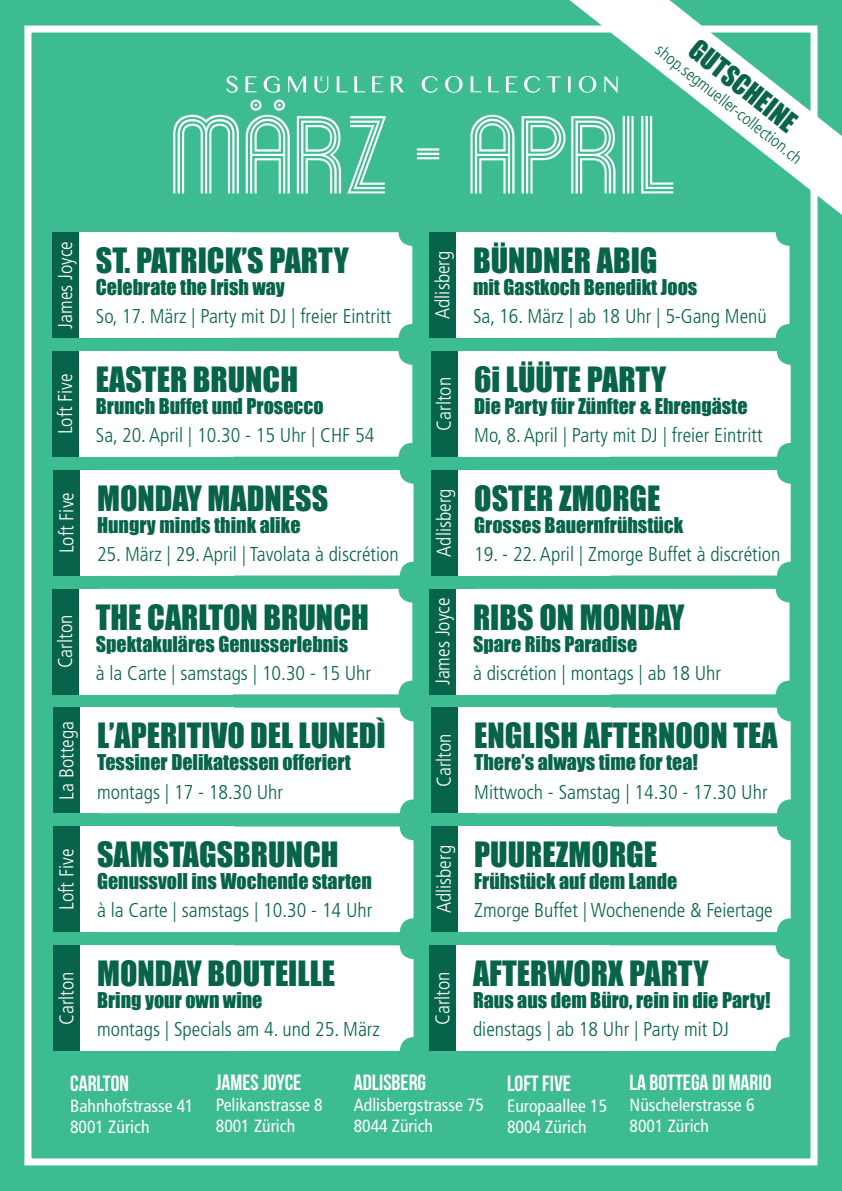
<style>
.page{position:relative;width:842px;height:1191px;background:#3dbc92}
.page>*{position:absolute;margin:0;border:0;box-sizing:border-box;transform-origin:0 0}
.t1{font:97px "Mexcellent";color:#fff}
.t2{font:32px "Impact";color:#08634b}
.t3{font:26.4px "Impact";color:#09634d}
.t4{font:22.1px "Bebas Neue";color:#fff}
.t5{font:300 condensed 20px "Frutiger LT Pro";color:#08634b}
.t6{font:20px "Impact";color:#08634b}
.t7{font:300 condensed 20px "Frutiger LT Pro";color:#fff}
.t8{font:condensed 17.7px "Frutiger LT Pro";color:#fff}
.t9{font:300 condensed 17px "Frutiger LT Pro";color:#09634d}
</style>
<div class="page">
<div style="left:24px;top:26px;width:793px;height:1139px;border:7px solid #fff"></div>
<svg style="left:569px;top:0;width:273px;height:215px"></svg>
<svg style="left:226px;top:76px;width:392px;height:17px"></svg>
<div style="left:456px;top:945px;width:154px;height:106px;background:#fff"></div>
<div style="left:461px;top:945px;width:328px;height:106px;background:#fff;border-radius:14px"></div>
<div style="left:429px;top:945px;width:27px;height:106px;background:#08634b"></div>
<div style="left:79px;top:589px;width:153px;height:105px;background:#fff"></div>
<div style="left:84px;top:589px;width:328px;height:105px;background:#fff;border-radius:14px"></div>
<div style="left:52px;top:589px;width:27px;height:105px;background:#08634b"></div>
<div style="left:457px;top:826px;width:154px;height:106px;background:#fff"></div>
<div style="left:462px;top:826px;width:329px;height:106px;background:#fff;border-radius:14px"></div>
<div style="left:431px;top:826px;width:27px;height:106px;background:#08634b"></div>
<div style="left:457px;top:707px;width:154px;height:106px;background:#fff"></div>
<div style="left:462px;top:707px;width:329px;height:106px;background:#fff;border-radius:14px"></div>
<div style="left:431px;top:707px;width:27px;height:106px;background:#08634b"></div>
<div style="left:80px;top:945px;width:154px;height:106px;background:#fff"></div>
<div style="left:85px;top:945px;width:328px;height:106px;background:#fff;border-radius:14px"></div>
<div style="left:54px;top:945px;width:26px;height:106px;background:#08634b"></div>
<div style="left:80px;top:826px;width:154px;height:106px;background:#fff"></div>
<div style="left:85px;top:826px;width:328px;height:106px;background:#fff;border-radius:14px"></div>
<div style="left:54px;top:826px;width:26px;height:106px;background:#08634b"></div>
<div style="left:456px;top:589px;width:154px;height:105px;background:#fff"></div>
<div style="left:461px;top:589px;width:328px;height:105px;background:#fff;border-radius:14px"></div>
<div style="left:429px;top:589px;width:27px;height:105px;background:#08634b"></div>
<div style="left:80px;top:470px;width:154px;height:105px;background:#fff"></div>
<div style="left:85px;top:470px;width:328px;height:105px;background:#fff;border-radius:14px"></div>
<div style="left:54px;top:470px;width:26px;height:105px;background:#08634b"></div>
<div style="left:80px;top:707px;width:154px;height:106px;background:#fff"></div>
<div style="left:85px;top:707px;width:328px;height:106px;background:#fff;border-radius:14px"></div>
<div style="left:54px;top:707px;width:26px;height:106px;background:#08634b"></div>
<div style="left:79px;top:232px;width:153px;height:106px;background:#fff"></div>
<div style="left:84px;top:232px;width:328px;height:106px;background:#fff;border-radius:14px"></div>
<div style="left:52px;top:232px;width:27px;height:106px;background:#08634b"></div>
<div style="left:79px;top:351px;width:153px;height:105px;background:#fff"></div>
<div style="left:84px;top:351px;width:328px;height:105px;background:#fff;border-radius:14px"></div>
<div style="left:52px;top:351px;width:27px;height:105px;background:#08634b"></div>
<div style="left:456px;top:232px;width:154px;height:106px;background:#fff"></div>
<div style="left:461px;top:232px;width:328px;height:106px;background:#fff;border-radius:14px"></div>
<div style="left:429px;top:232px;width:27px;height:106px;background:#08634b"></div>
<div style="left:457px;top:351px;width:154px;height:105px;background:#fff"></div>
<div style="left:462px;top:351px;width:329px;height:105px;background:#fff;border-radius:14px"></div>
<div style="left:431px;top:351px;width:27px;height:105px;background:#08634b"></div>
<div style="left:457px;top:470px;width:154px;height:105px;background:#fff"></div>
<div style="left:462px;top:470px;width:329px;height:105px;background:#fff;border-radius:14px"></div>
<div style="left:431px;top:470px;width:27px;height:105px;background:#08634b"></div>
<p class="t3" style="left:705px;top:30px;width:129px;rotate:38deg">GUTSCHEINE</p>
<p class="t9" style="left:663px;top:40px;width:183px;rotate:38deg">shop.segmueller-collection.ch</p>
<p class="t1" style="left:170px;top:95px;width:506px">MÄRZ - APRIL</p>
<p class="t7" style="left:54px;top:328px;width:89px;rotate:-90deg">James Joyce</p>
<p class="t7" style="left:54px;top:434px;width:63px;rotate:-90deg">Loft Five</p>
<p class="t7" style="left:55px;top:553px;width:63px;rotate:-90deg">Loft Five</p>
<p class="t7" style="left:54px;top:668px;width:55px;rotate:-90deg">Carlton</p>
<p class="t7" style="left:55px;top:799px;width:80px;rotate:-90deg">La Bottega</p>
<p class="t7" style="left:55px;top:909px;width:63px;rotate:-90deg">Loft Five</p>
<p class="t7" style="left:55px;top:1024px;width:55px;rotate:-90deg">Carlton</p>
<p class="t2" style="left:96px;top:235px;width:255px">ST. PATRICK’S PARTY</p>
<p class="t6" style="left:96px;top:271px;width:191px">Celebrate the Irish way</p>
<p class="t5" style="left:96px;top:305px;width:297px">So, 17. März | Party mit DJ | freier Eintritt</p>
<p class="t2" style="left:96px;top:354px;width:204px">EASTER BRUNCH</p>
<p class="t6" style="left:96px;top:390px;width:229px">Brunch Buffet und Prosecco</p>
<p class="t5" style="left:96px;top:423px;width:280px">Sa, 20. April | 10.30 - 15 Uhr | CHF 54</p>
<p class="t2" style="left:97px;top:473px;width:233px">MONDAY MADNESS</p>
<p class="t6" style="left:97px;top:509px;width:205px">Hungry minds think alike</p>
<p class="t5" style="left:97px;top:542px;width:303px">25. März | 29. April | Tavolata à discrétion</p>
<p class="t2" style="left:96px;top:592px;width:274px">THE CARLTON BRUNCH</p>
<p class="t6" style="left:96px;top:628px;width:254px">Spektakuläres Genusserlebnis</p>
<p class="t5" style="left:96px;top:661px;width:277px">à la Carte | samstags | 10.30 - 15 Uhr</p>
<p class="t2" style="left:97px;top:711px;width:290px">L’APERITIVO DEL LUNEDÌ</p>
<p class="t6" style="left:97px;top:747px;width:255px">Tessiner Delikatessen offeriert</p>
<p class="t5" style="left:97px;top:780px;width:188px">montags | 17 - 18.30 Uhr</p>
<p class="t2" style="left:97px;top:830px;width:243px">SAMSTAGSBRUNCH</p>
<p class="t6" style="left:97px;top:866px;width:276px">Genussvoll ins Wochende starten</p>
<p class="t5" style="left:97px;top:899px;width:277px">à la Carte | samstags | 10.30 - 14 Uhr</p>
<p class="t2" style="left:97px;top:948px;width:240px">MONDAY BOUTEILLE</p>
<p class="t6" style="left:97px;top:984px;width:167px">Bring your own wine</p>
<p class="t5" style="left:97px;top:1017px;width:284px">montags | Specials am 4. und 25. März</p>
<p class="t7" style="left:431px;top:319px;width:70px;rotate:-90deg">Adlisberg</p>
<p class="t7" style="left:432px;top:430px;width:55px;rotate:-90deg">Carlton</p>
<p class="t7" style="left:432px;top:557px;width:70px;rotate:-90deg">Adlisberg</p>
<p class="t7" style="left:431px;top:685px;width:89px;rotate:-90deg">James Joyce</p>
<p class="t7" style="left:432px;top:787px;width:55px;rotate:-90deg">Carlton</p>
<p class="t7" style="left:432px;top:913px;width:70px;rotate:-90deg">Adlisberg</p>
<p class="t7" style="left:431px;top:1024px;width:55px;rotate:-90deg">Carlton</p>
<p class="t2" style="left:473px;top:235px;width:186px">BÜNDNER ABIG</p>
<p class="t6" style="left:473px;top:271px;width:226px">mit Gastkoch Benedikt Joos</p>
<p class="t5" style="left:473px;top:305px;width:295px">Sa, 16. März | ab 18 Uhr | 5-Gang Menü</p>
<p class="t2" style="left:474px;top:354px;width:194px">6i LÜÜTE PARTY</p>
<p class="t6" style="left:474px;top:390px;width:275px">Die Party für Zünfter &amp; Ehrengäste</p>
<p class="t5" style="left:474px;top:423px;width:290px">Mo, 8. April | Party mit DJ | freier Eintritt</p>
<p class="t2" style="left:474px;top:473px;width:188px">OSTER ZMORGE</p>
<p class="t6" style="left:474px;top:509px;width:211px">Grosses Bauernfrühstück</p>
<p class="t5" style="left:474px;top:542px;width:308px">19. - 22. April | Zmorge Buffet à discrétion</p>
<p class="t2" style="left:473px;top:592px;width:213px">RIBS ON MONDAY</p>
<p class="t6" style="left:473px;top:628px;width:166px">Spare Ribs Paradise</p>
<p class="t5" style="left:473px;top:661px;width:250px">à discrétion | montags | ab 18 Uhr</p>
<p class="t2" style="left:474px;top:711px;width:305px">ENGLISH AFTERNOON TEA</p>
<p class="t6" style="left:474px;top:747px;width:225px">There’s always time for tea!</p>
<p class="t5" style="left:474px;top:780px;width:295px">Mittwoch - Samstag | 14.30 - 17.30 Uhr</p>
<p class="t2" style="left:474px;top:830px;width:184px">PUUREZMORGE</p>
<p class="t6" style="left:474px;top:866px;width:205px">Frühstück auf dem Lande</p>
<p class="t5" style="left:474px;top:899px;width:300px">Zmorge Buffet | Wochenende &amp; Feiertage</p>
<p class="t2" style="left:473px;top:948px;width:237px">AFTERWORX PARTY</p>
<p class="t6" style="left:473px;top:984px;width:299px">Raus aus dem Büro, rein in die Party!</p>
<p class="t5" style="left:473px;top:1017px;width:258px">dienstags | ab 18 Uhr | Party mit DJ</p>
<p class="t4" style="left:70px;top:1070px;width:60px">CARLTON</p>
<p class="t8" style="left:70px;top:1095px;width:125px">Bahnhofstrasse 41</p>
<p class="t8" style="left:70px;top:1116px;width:81px">8001 Zürich</p>
<p class="t4" style="left:216px;top:1070px;width:87px">JAMES JOYCE</p>
<p class="t8" style="left:216px;top:1094px;width:108px">Pelikanstrasse 8</p>
<p class="t8" style="left:216px;top:1115px;width:81px">8001 Zürich</p>
<p class="t4" style="left:354px;top:1070px;width:74px">ADLISBERG</p>
<p class="t8" style="left:354px;top:1094px;width:132px">Adlisbergstrasse 75</p>
<p class="t8" style="left:354px;top:1115px;width:81px">8044 Zürich</p>
<p class="t4" style="left:507px;top:1070px;width:65px">LOFT FIVE</p>
<p class="t8" style="left:507px;top:1095px;width:102px">Europaallee 15</p>
<p class="t8" style="left:507px;top:1116px;width:81px">8004 Zürich</p>
<p class="t4" style="left:630px;top:1070px;width:143px">LA BOTTEGA DI MARIO</p>
<p class="t8" style="left:630px;top:1094px;width:126px">Nüschelerstrasse 6</p>
<p class="t8" style="left:630px;top:1115px;width:81px">8001 Zürich</p>
</div>
